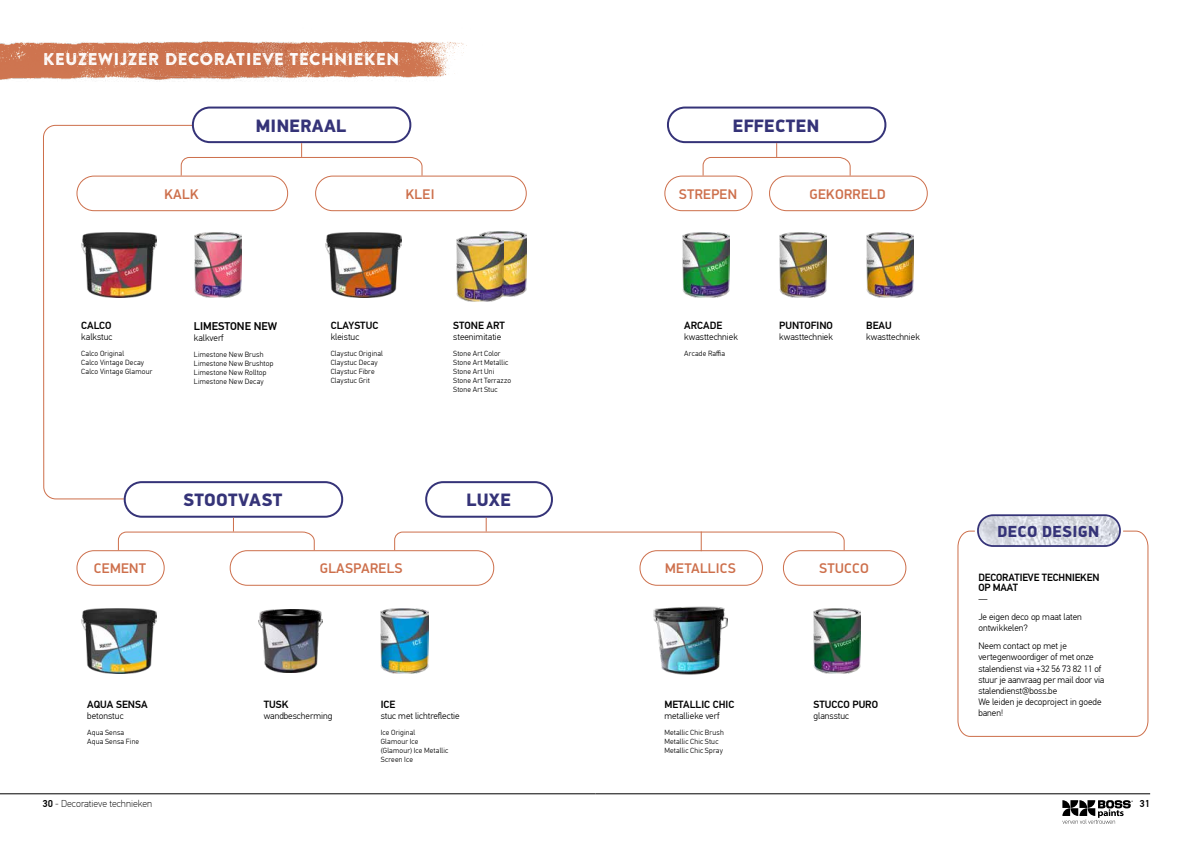
<style>
.page{position:relative;width:1191px;height:842px;background:#fff}
.page>*{position:absolute;margin:0;border:0;box-sizing:border-box;transform-origin:0 0}
.t1{font:900 18px "PFDIN Display Pro";letter-spacing:.02em;color:#353378}
.t2{font:17px "Brandon Printed Two";color:#fff}
.t3{font:900 16.1px "PFDIN Display Pro";letter-spacing:.02em;color:#353378}
.t4{font:500 14px "PFDIN Display Pro";letter-spacing:.02em;color:#cd6f4b}
.t5{font:500 11.2px "PF Din Text Pro";color:#000}
.t6{font:500 10.4px/9.3px "PF Din Text Pro";color:#000}
.t7{font:100 10px "PF Din Text Pro";color:#000}
.t8{font:500 10px "PF Din Text Pro";color:#000}
.t9{font:300 9.3px/11.1px "PF Din Text Pro";color:#000}
.t10{font:300 7.5px/9px "PF Din Text Pro";letter-spacing:.025em;color:#000}
.s1{font-weight:500}
</style>
<div class="page">
<hr style="left:0;top:793px;width:595px;height:1px;background:#000">
<hr style="left:595px;top:793px;width:555px;height:1px;background:#000">
<svg style="left:1062px;top:800px;width:70px;height:24px"></svg>
<img style="left:201px;top:233px;width:40px;height:65px">
<img style="left:326px;top:232px;width:75px;height:66px">
<img style="left:81px;top:608px;width:75px;height:65px">
<img style="left:381px;top:608px;width:47px;height:65px">
<img style="left:866px;top:233px;width:47px;height:65px">
<img style="left:779px;top:233px;width:47px;height:65px">
<img style="left:654px;top:606px;width:73px;height:69px">
<img style="left:682px;top:233px;width:47px;height:65px">
<img style="left:813px;top:608px;width:48px;height:65px">
<img style="left:258px;top:609px;width:64px;height:63px">
<img style="left:479px;top:232px;width:48px;height:65px">
<img style="left:456px;top:236px;width:47px;height:65px">
<svg style="left:43px;top:109px;width:158px;height:391px"></svg>
<svg style="left:957px;top:530px;width:192px;height:207px"></svg>
<img style="left:978px;top:516px;width:142px;height:30px">
<div style="left:974px;top:512px;width:149px;height:37px;border:3px solid #fff;border-radius:17px"></div>
<div style="left:193px;top:108px;width:217px;height:34px;background:#fff;border-radius:17px"></div>
<div style="left:192px;top:107px;width:219px;height:36px;border:2px solid #353378;border-radius:17px"></div>
<div style="left:125px;top:482px;width:217px;height:35px;background:#fff;border-radius:17px"></div>
<div style="left:124px;top:481px;width:219px;height:37px;border:2px solid #353378;border-radius:17px"></div>
<div style="left:425px;top:481px;width:128px;height:37px;border:2px solid #353378;border-radius:17px"></div>
<div style="left:977px;top:514px;width:143px;height:33px;border:2px solid #353378;border-radius:15px"></div>
<div style="left:76px;top:550px;width:89px;height:36px;border:1px solid #cd6f4b;border-radius:17px"></div>
<div style="left:639px;top:550px;width:124px;height:36px;border:1px solid #cd6f4b;border-radius:17px"></div>
<div style="left:76px;top:176px;width:212px;height:35px;border:1px solid #cd6f4b;border-radius:17px"></div>
<div style="left:315px;top:176px;width:212px;height:35px;border:1px solid #cd6f4b;border-radius:17px"></div>
<div style="left:230px;top:550px;width:264px;height:36px;border:1px solid #cd6f4b;border-radius:17px"></div>
<div style="left:783px;top:550px;width:123px;height:36px;border:1px solid #cd6f4b;border-radius:17px"></div>
<svg style="left:180px;top:143px;width:243px;height:34px"></svg>
<svg style="left:117px;top:518px;width:198px;height:33px"></svg>
<svg style="left:394px;top:518px;width:451px;height:33px"></svg>
<div style="left:667px;top:107px;width:219px;height:36px;border:2px solid #353378;border-radius:17px"></div>
<div style="left:664px;top:176px;width:88px;height:35px;border:1px solid #cd6f4b;border-radius:17px"></div>
<div style="left:769px;top:176px;width:158px;height:35px;border:1px solid #cd6f4b;border-radius:17px"></div>
<svg style="left:702px;top:143px;width:149px;height:34px"></svg>
<img style="left:336px;top:41px;width:131px;height:37px">
<img style="left:0;top:41px;width:336px;height:41px">
<h2 class="t2" style="left:43px;top:49px;width:358px">KEUZEWIJZER DECORATIEVE TECHNIEKEN</h2>
<h1 class="t1" style="left:256px;top:114px;width:92px">MINERAAL</h1>
<h1 class="t1" style="left:732px;top:114px;width:88px">EFFECTEN</h1>
<h3 class="t4" style="left:164px;top:185px;width:36px">KALK</h3>
<h3 class="t4" style="left:406px;top:185px;width:30px">KLEI</h3>
<h3 class="t4" style="left:678px;top:185px;width:60px">STREPEN</h3>
<h3 class="t4" style="left:809px;top:185px;width:78px">GEKORRELD</h3>
<h3 class="t6" style="left:81px;top:321px;width:32px">CALCO</h3>
<p class="t9" style="left:81px;top:331px;width:33px">kalkstuc</p>
<p class="t10" style="left:81px;top:349px;width:72px">Calco Original<br>Calco Vintage Decay<br>Calco Vintage Glamour</p>
<h3 class="t5" style="left:194px;top:319px;width:85px">LIMESTONE NEW</h3>
<p class="t9" style="left:194px;top:332px;width:31px">kalkverf</p>
<p class="t10" style="left:194px;top:350px;width:81px">Limestone New Brush<br>Limestone New Brushtop<br>Limestone New Rolltop<br>Limestone New Decay</p>
<h3 class="t6" style="left:331px;top:321px;width:49px">CLAYSTUC</h3>
<p class="t9" style="left:331px;top:331px;width:30px">kleistuc</p>
<p class="t10" style="left:331px;top:349px;width:54px">Claystuc Original<br>Claystuc Decay<br>Claystuc Fibre<br>Claystuc Grit</p>
<h3 class="t6" style="left:453px;top:321px;width:53px">STONE ART</h3>
<p class="t9" style="left:453px;top:331px;width:50px">steenimitatie</p>
<p class="t10" style="left:453px;top:349px;width:59px">Stone Art Color<br>Stone Art Metallic<br>Stone Art Uni<br>Stone Art Terrazzo<br>Stone Art Stuc</p>
<h3 class="t6" style="left:684px;top:321px;width:40px">ARCADE</h3>
<p class="t9" style="left:684px;top:331px;width:55px">kwasttechniek</p>
<p class="t10" style="left:684px;top:349px;width:42px">Arcade Raffia</p>
<h3 class="t6" style="left:779px;top:321px;width:55px">PUNTOFINO</h3>
<p class="t9" style="left:779px;top:331px;width:55px">kwasttechniek</p>
<h3 class="t6" style="left:866px;top:321px;width:27px">BEAU</h3>
<p class="t9" style="left:866px;top:331px;width:55px">kwasttechniek</p>
<h1 class="t1" style="left:183px;top:489px;width:101px">STOOTVAST</h1>
<h1 class="t1" style="left:466px;top:489px;width:46px">LUXE</h1>
<h3 class="t4" style="left:94px;top:560px;width:54px">CEMENT</h3>
<h3 class="t4" style="left:665px;top:560px;width:72px">METALLICS</h3>
<h3 class="t4" style="left:320px;top:560px;width:84px">GLASPARELS</h3>
<h3 class="t4" style="left:819px;top:560px;width:51px">STUCCO</h3>
<h3 class="t6" style="left:87px;top:699px;width:62px">AQUA SENSA</h3>
<p class="t9" style="left:87px;top:710px;width:38px">betonstuc</p>
<p class="t10" style="left:87px;top:728px;width:53px">Aqua Sensa<br>Aqua Sensa Fine</p>
<h3 class="t6" style="left:264px;top:699px;width:26px">TUSK</h3>
<p class="t9" style="left:264px;top:710px;width:70px">wandbescherming</p>
<h3 class="t6" style="left:381px;top:699px;width:16px">ICE</h3>
<p class="t9" style="left:381px;top:710px;width:80px">stuc met lichtreflectie</p>
<p class="t10" style="left:381px;top:728px;width:69px">Ice Original<br>Glamour Ice (Glamour) Ice Metallic<br>Screen Ice</p>
<h3 class="t6" style="left:664px;top:699px;width:71px">METALLIC CHIC</h3>
<p class="t9" style="left:664px;top:710px;width:57px">metallieke verf</p>
<p class="t10" style="left:664px;top:728px;width:61px">Metallic Chic Brush<br>Metallic Chic Stuc<br>Metallic Chic Spray</p>
<h3 class="t6" style="left:813px;top:699px;width:66px">STUCCO PURO</h3>
<p class="t9" style="left:813px;top:710px;width:37px">glansstuc</p>
<h3 class="t3" style="left:997px;top:521px;width:103px">DECO DESIGN</h3>
<h3 class="t6" style="left:978px;top:573px;width:123px">DECORATIEVE TECHNIEKEN<br>OP MAAT</h3>
<p class="t9" style="left:978px;top:590px;width:105px;line-height:18.2px">—<br>Je eigen deco op maat laten</p>
<p class="t9" style="left:978px;top:619px;width:90px;line-height:18.2px">ontwikkelen?<br>Neem contact op met je</p>
<p class="t9" style="left:978px;top:652px;width:127px">vertegenwoordiger of met onze stalendienst via +32 56 73 82 11 of stuur je aanvraag per mail door via stalendienst@boss.be<br>We leiden je decoproject in goede banen!</p>
<h3 class="t7" style="left:43px;top:798px;width:111px"><span class="s1">30</span> - Decoratieve technieken</h3>
<h3 class="t8" style="left:1139px;top:798px;width:12px">31</h3>
</div>
